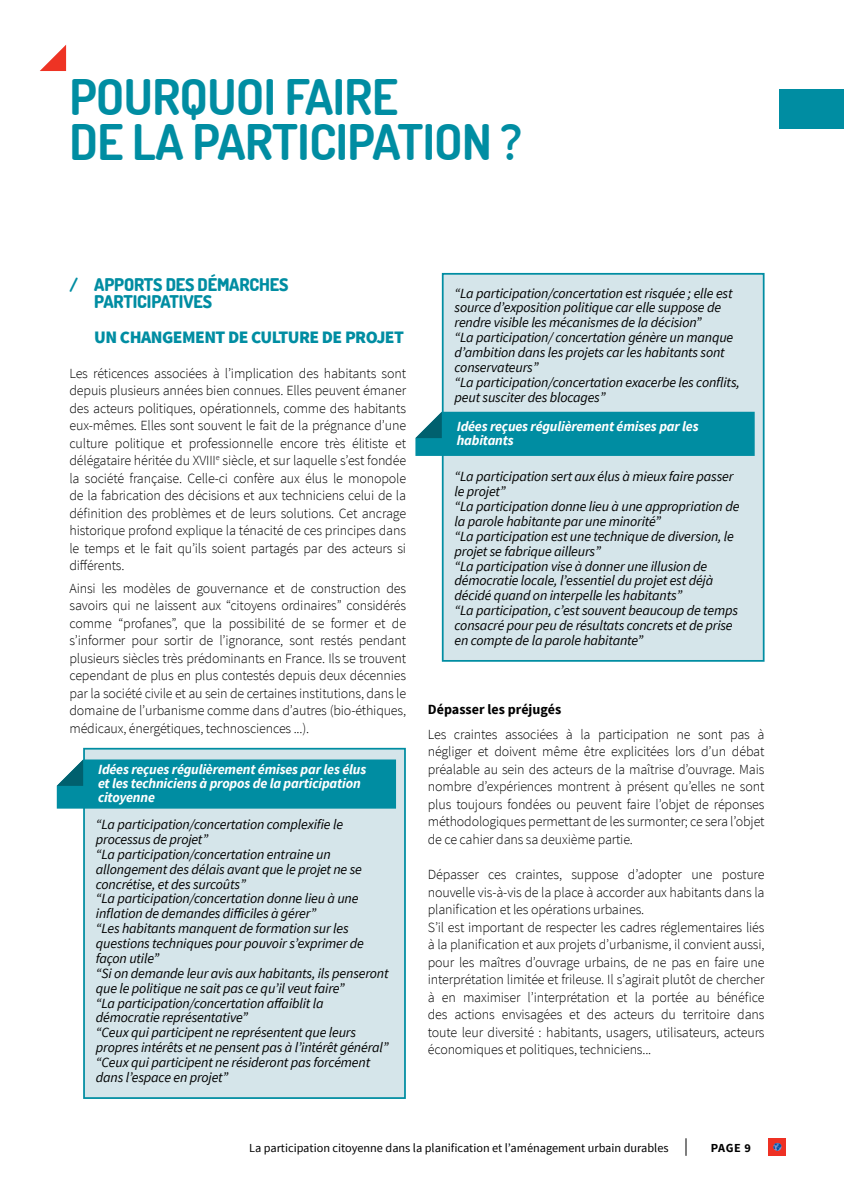
<style>
.page{position:relative;width:844px;height:1191px;background:#fff}
.page>*{position:absolute;margin:0;border:0;box-sizing:border-box;transform-origin:0 0}
.t1{font:700 49px/45.5px "Dosis";letter-spacing:-.01em;color:#008da2}
.t2{font:800 17.5px/17.5px "Dosis";letter-spacing:-.01em;color:#008da2}
.t3{font:900 17.5px "Source Sans Pro";letter-spacing:-.03em;color:#008da2}
.t4{font:300 14px/17.5px "Source Sans Pro";letter-spacing:-.01em;color:#000;text-align:justify}
.t5{font:italic 14px/14.9px "Source Sans Pro";letter-spacing:-.01em;color:#000}
.t6{font:italic 700 14px/14px "Source Sans Pro";letter-spacing:-.01em;color:#fff}
.t7{font:700 14px "Source Sans Pro";color:#000}
.t8{font:12.25px "Source Sans Pro";color:#000}
.t9{font:700 12.25px "Source Sans Pro";color:#000}
</style>
<div class="page">
<svg style="left:685px;top:1138px;width:1px;height:17px"></svg>
<div style="left:768px;top:1138px;width:18px;height:17px;background:#ee3124"></div>
<svg style="left:773px;top:1142px;width:8px;height:9px"></svg>
<svg style="left:40px;top:45px;width:26px;height:26px"></svg>
<div style="left:779px;top:89px;width:64px;height:40px;background:#008da2"></div>
<div style="left:83px;top:748px;width:323px;height:351px;background:#d5e5ea;border:2px solid #008da2"></div>
<div style="left:57px;top:759px;width:339px;height:49px;background:#008da2"></div>
<div style="left:441px;top:273px;width:323px;height:389px;background:#d5e5ea;border:2px solid #008da2"></div>
<svg style="left:415px;top:412px;width:339px;height:44px;background:#078fa3"></svg>
<h1 class="t1" style="left:69px;top:73px;width:454px">POURQUOI FAIRE<br>DE LA PARTICIPATION ?</h1>
<p class="t2" style="left:94px;top:275px;width:195px;text-indent:-25px">/ APPORTS DES DÉMARCHES<br>PARTICIPATIVES</p>
<p class="t3" style="left:94px;top:325px;width:311px">UN CHANGEMENT DE CULTURE DE PROJET</p>
<p class="t4" style="left:69px;top:364px;width:338px">Les réticences associées à l’implication des habitants sont depuis plusieurs années bien connues. Elles peuvent émaner des acteurs politiques, opérationnels, comme des habitants eux-mêmes. Elles sont souvent le fait de la prégnance d’une culture politique et professionnelle encore très élitiste et délégataire héritée du XVIII<sup>e</sup> siècle, et sur laquelle s’est fondée la société française. Celle-ci confère aux élus le monopole de la fabrication des décisions et aux techniciens celui de la définition des problèmes et de leurs solutions. Cet ancrage historique profond explique la ténacité de ces principes dans le temps et le fait qu’ils soient partagés par des acteurs si différents.</p>
<p class="t4" style="left:69px;top:579px;width:338px">Ainsi les modèles de gouvernance et de construction des savoirs qui ne laissent aux “citoyens ordinaires” considérés comme “profanes”, que la possibilité de se former et de s’informer pour sortir de l’ignorance, sont restés pendant plusieurs siècles très prédominants en France. Ils se trouvent cependant de plus en plus contestés depuis deux décennies par la société civile et au sein de certaines institutions, dans le domaine de l’urbanisme comme dans d’autres (bio-éthiques, médicaux, énergétiques, technosciences ...).</p>
<p class="t6" style="left:98px;top:762px;width:270px">Idées reçues régulièrement émises par les élus et les techniciens à propos de la participation citoyenne</p>
<p class="t5" style="left:96px;top:817px;width:294px">“La participation/concertation complexifie le processus de projet”<br>“La participation/concertation entraine un allongement des délais avant que le projet ne se concrétise, et des surcoûts”<br>“La participation/concertation donne lieu à une inflation de demandes difficiles à gérer”<br>“Les habitants manquent de formation sur les questions techniques pour pouvoir s’exprimer de façon utile”<br>“Si on demande leur avis aux habitants, ils penseront que le politique ne sait pas ce qu’il veut faire”<br>“La participation/concertation affaiblit la démocratie représentative”<br>“Ceux qui participent ne représentent que leurs propres intérêts et ne pensent pas à l’intérêt général” “Ceux qui participent ne résideront pas forcément dans l’espace en projet”</p>
<p class="t5" style="left:454px;top:285px;width:287px">“La participation/concertation est risquée ; elle est source d’exposition politique car elle suppose de rendre visible les mécanismes de la décision”<br>“La participation/ concertation génère un manque d’ambition dans les projets car les habitants sont conservateurs”<br>“La participation/concertation exacerbe les conflits, peut susciter des blocages”</p>
<p class="t6" style="left:456px;top:419px;width:243px">Idées reçues régulièrement émises par les habitants</p>
<p class="t5" style="left:454px;top:469px;width:286px">“La participation sert aux élus à mieux faire passer le projet”<br>“La participation donne lieu à une appropriation de la parole habitante par une minorité”<br>“La participation est une technique de diversion, le projet se fabrique ailleurs”<br>“La participation vise à donner une illusion de démocratie locale, l’essentiel du projet est déjà décidé quand on interpelle les habitants”<br>“La participation, c’est souvent beaucoup de temps consacré pour peu de résultats concrets et de prise en compte de la parole habitante”</p>
<p class="t7" style="left:428px;top:700px;width:135px">Dépasser les préjugés</p>
<p class="t4" style="left:428px;top:725px;width:338px">Les craintes associées à la participation ne sont pas à négliger et doivent même être explicitées lors d’un débat préalable au sein des acteurs de la maîtrise d’ouvrage. Mais nombre d’expériences montrent à présent qu’elles ne sont plus toujours fondées ou peuvent faire l’objet de réponses méthodologiques permettant de les surmonter; ce sera l’objet de ce cahier dans sa deuxième partie.</p>
<p class="t4" style="left:428px;top:865px;width:338px;text-align:left">Dépasser ces craintes, suppose d’adopter une posture nouvelle vis-à-vis de la place à accorder aux habitants dans la planification et les opérations urbaines.<br>S’il est important de respecter les cadres réglementaires liés à la planification et aux projets d’urbanisme, il convient aussi, pour les maîtres d’ouvrage urbains, de ne pas en faire une interprétation limitée et frileuse. Il s’agirait plutôt de chercher à en maximiser l’interprétation et la portée au bénéfice des actions envisagées et des acteurs du territoire dans toute leur diversité : habitants, usagers, utilisateurs, acteurs économiques et politiques, techniciens...</p>
<p class="t8" style="left:249px;top:1140px;width:421px">La participation citoyenne dans la planification et l’aménagement urbain durables</p>
<p class="t9" style="left:710px;top:1139px;width:42px">PAGE 9</p>
</div>
